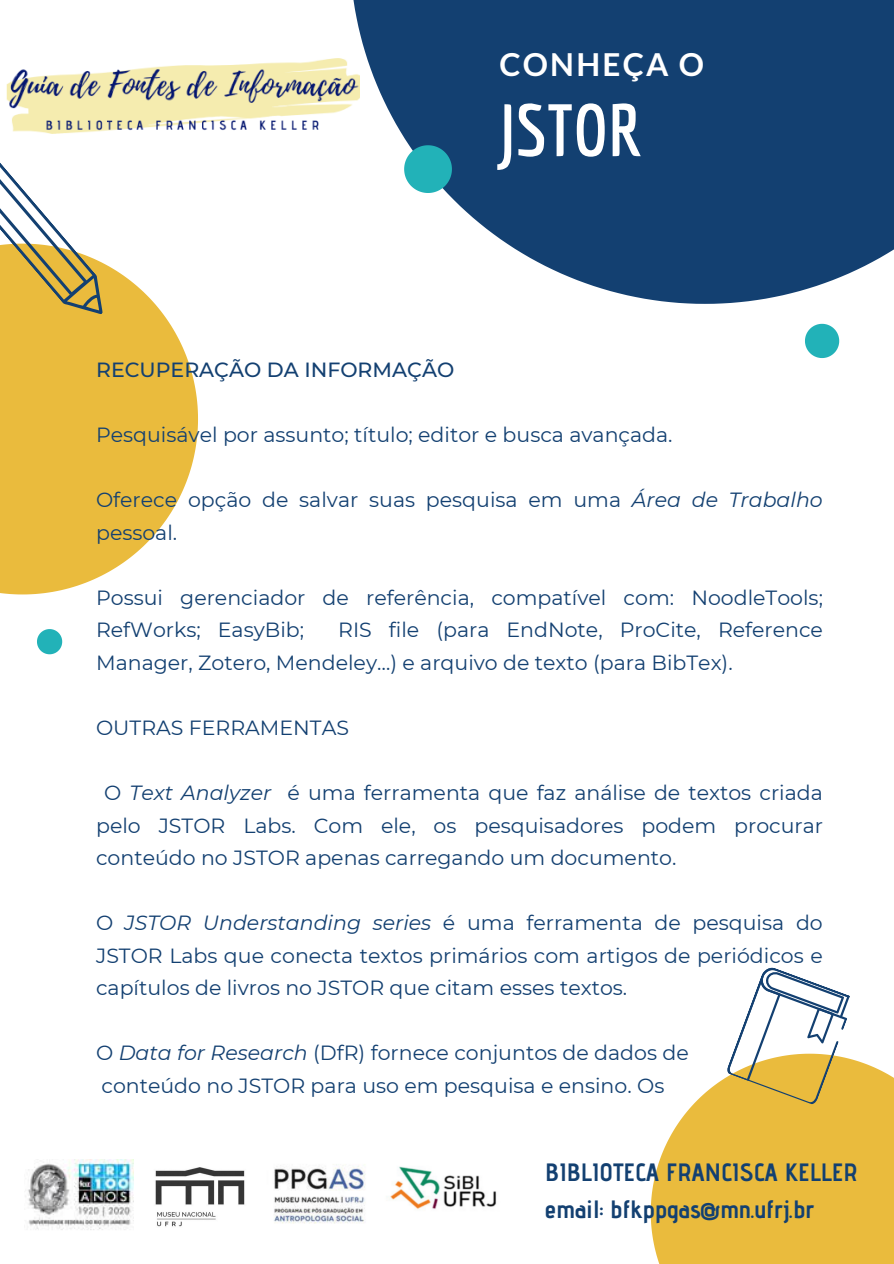
<style>
.page{position:relative;width:894px;height:1264px;background:#fff}
.page>*{position:absolute;margin:0;border:0;box-sizing:border-box;transform-origin:0 0}
.t1{font:700 72px "Economica";color:#fff}
.t2{font:700 31.5px "Lato";letter-spacing:.07em;color:#fff}
.t3{font:700 25.05px/37.5px "Advent Pro";color:#134071}
.t4{font:20.55px/32.5px "Montserrat";color:#134071}
.t5{font:500 20.55px "Montserrat";color:#134071}
.s1{font-style:italic}
</style>
<div class="page">
<svg style="left:0;top:272px;width:198px;height:322px;fill:#eabb3d"></svg>
<svg style="left:353px;top:0;width:540px;height:304px;fill:#134071"></svg>
<svg style="left:650px;top:1060px;width:243px;height:203px;background:#ecc252"></svg>
<svg style="left:0;top:163px;width:118px;height:166px"></svg>
<svg style="left:404px;top:145px;width:48px;height:48px;background:#38adb7"></svg>
<svg style="left:805px;top:324px;width:34px;height:34px"></svg>
<svg style="left:37px;top:629px;width:25px;height:25px"></svg>
<img style="left:25px;top:1159px;width:108px;height:71px">
<img style="left:155px;top:1167px;width:90px;height:60px">
<img style="left:274px;top:1164px;width:92px;height:60px">
<img style="left:387px;top:1166px;width:110px;height:43px">
<img style="left:6px;top:45px;width:354px;height:113px">
<svg style="left:725px;top:967px;width:129px;height:138px"></svg>
<h2 class="t2" style="left:499px;top:45px;width:206px">CONHEÇA O</h2>
<h1 class="t1" style="left:500px;top:88px;width:143px">JSTOR</h1>
<p class="t5" style="left:96px;top:357px;width:359px">RECUPERAÇÃO DA INFORMAÇÃO</p>
<p class="t4" style="left:96px;top:418px;width:578px">Pesquisável por assunto; título; editor e busca avançada.</p>
<p class="t4" style="left:96px;top:483px;width:728px">Oferece opção de salvar suas pesquisa em uma <span class="s1">Área de Trabalho </span>pessoal.</p>
<p class="t4" style="left:96px;top:581px;width:728px">Possui gerenciador de referência, compatível com: NoodleTools;<br>RefWorks; EasyBib;</p>
<p class="t4" style="left:96px;top:614px;width:728px;text-indent:242px">RIS file (para EndNote, ProCite, Reference<br>Manager, Zotero, Mendeley…) e arquivo de texto (para BibTex).</p>
<p class="t4" style="left:96px;top:711px;width:254px">OUTRAS FERRAMENTAS</p>
<p class="t4" style="left:96px;top:776px;width:728px;text-align:justify;text-indent:8px">O <span class="s1">Text Analyzer</span> é uma ferramenta que faz análise de textos criada pelo JSTOR Labs. Com ele, os pesquisadores podem procurar conteúdo no JSTOR apenas carregando um documento.</p>
<p class="t4" style="left:96px;top:906px;width:728px;text-align:justify">O <span class="s1">JSTOR Understanding series</span> é uma ferramenta de pesquisa do JSTOR Labs que conecta textos primários com artigos de periódicos e capítulos de livros no JSTOR que citam esses textos.</p>
<p class="t4" style="left:96px;top:1036px;width:594px">O <span class="s1">Data for Research</span> (DfR) fornece conjuntos de dados de conteúdo no JSTOR para uso em pesquisa e ensino. Os</p>
<p class="t3" style="left:545px;top:1152px;width:314px">BIBLIOTECA FRANCISCA KELLER email: bfkppgas@mn.ufrj.br</p>
</div>
